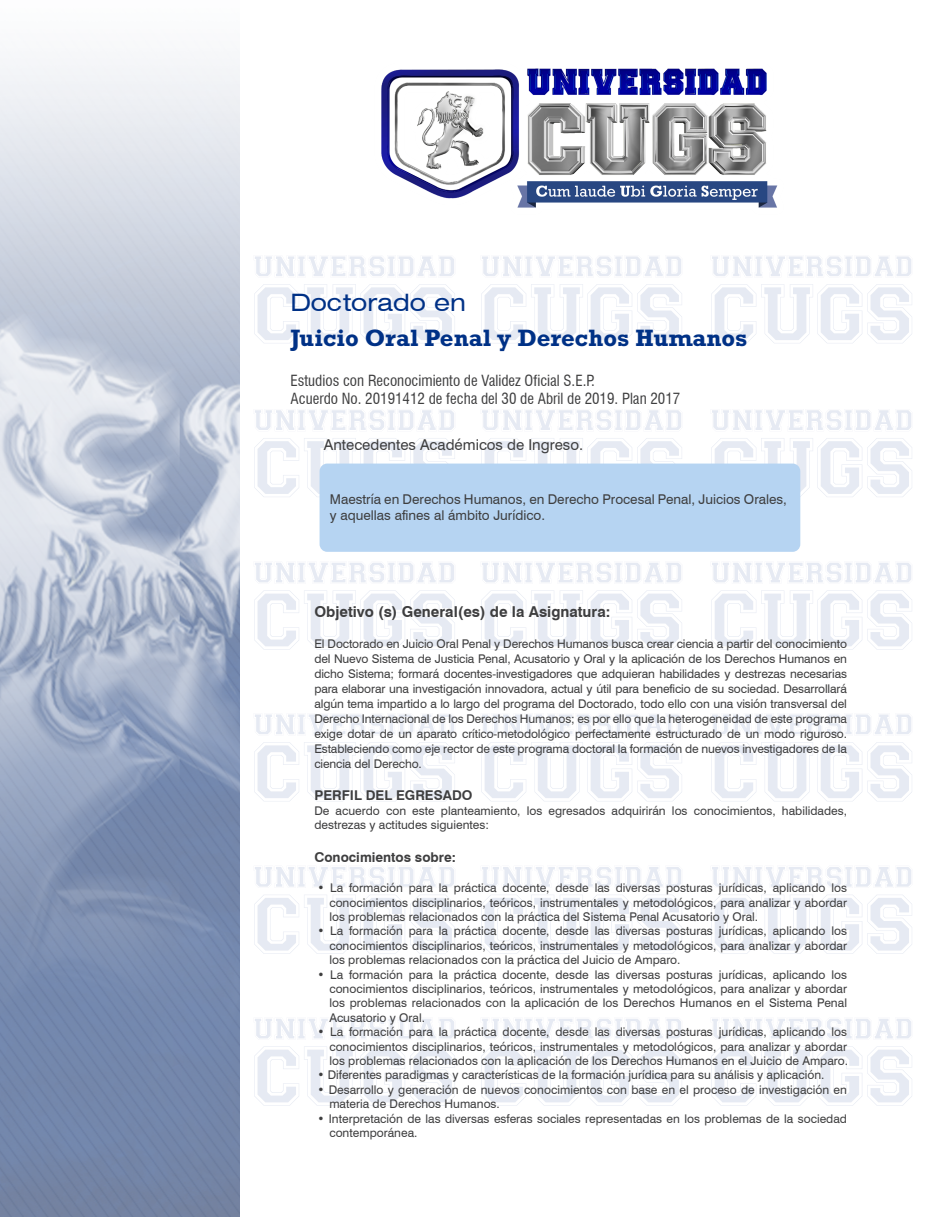
<style>
.page{position:relative;width:940px;height:1217px;background:#fff}
.page>*{position:absolute;margin:0;border:0;box-sizing:border-box;transform-origin:0 0}
.t1{font:700 24px "Rockwell Std";color:#003186}
.t2{font:expanded 24px "Swiss 721 BT";color:#003186}
.t3{font:condensed 15px/18px "Swiss 721 BT";color:#3e3e3f}
.t4{font:700 15px "Swiss 721 BT";color:#3e3e3f}
.t5{font:15px "Swiss 721 BT";color:#3e3e3f}
.t6{font:13.5px/16.2px "Swiss 721 BT";color:#3e3e3f}
.t7{font:700 13.5px "Swiss 721 BT";color:#3e3e3f}
.t8{font:12px/14.4px "Swiss 721 BT";color:#3e3e3f;text-align:justify}
</style>
<div class="page">
<svg style="left:482px;top:563px;width:199px;height:20px"></svg>
<svg style="left:481px;top:590px;width:201px;height:59px"></svg>
<svg style="left:712px;top:563px;width:199px;height:20px"></svg>
<svg style="left:711px;top:590px;width:201px;height:59px"></svg>
<svg style="left:255px;top:563px;width:199px;height:20px"></svg>
<svg style="left:254px;top:590px;width:201px;height:59px"></svg>
<svg style="left:482px;top:410px;width:199px;height:20px"></svg>
<svg style="left:481px;top:438px;width:201px;height:25px"></svg>
<svg style="left:712px;top:410px;width:199px;height:20px"></svg>
<svg style="left:711px;top:438px;width:201px;height:59px"></svg>
<svg style="left:255px;top:410px;width:199px;height:20px"></svg>
<svg style="left:254px;top:438px;width:201px;height:59px"></svg>
<svg style="left:482px;top:867px;width:199px;height:20px"></svg>
<svg style="left:481px;top:895px;width:201px;height:58px"></svg>
<svg style="left:712px;top:867px;width:199px;height:20px"></svg>
<svg style="left:711px;top:895px;width:201px;height:58px"></svg>
<svg style="left:255px;top:867px;width:199px;height:20px"></svg>
<svg style="left:254px;top:895px;width:201px;height:58px"></svg>
<svg style="left:482px;top:714px;width:199px;height:20px"></svg>
<svg style="left:481px;top:742px;width:201px;height:59px"></svg>
<svg style="left:712px;top:714px;width:199px;height:20px"></svg>
<svg style="left:711px;top:742px;width:201px;height:59px"></svg>
<svg style="left:255px;top:714px;width:199px;height:20px"></svg>
<svg style="left:254px;top:742px;width:201px;height:59px"></svg>
<svg style="left:482px;top:1019px;width:199px;height:20px"></svg>
<svg style="left:481px;top:1046px;width:201px;height:59px"></svg>
<svg style="left:712px;top:1019px;width:199px;height:20px"></svg>
<svg style="left:711px;top:1046px;width:201px;height:59px"></svg>
<svg style="left:255px;top:1019px;width:199px;height:20px"></svg>
<svg style="left:254px;top:1046px;width:201px;height:59px"></svg>
<svg style="left:482px;top:256px;width:199px;height:20px"></svg>
<svg style="left:481px;top:284px;width:201px;height:59px"></svg>
<svg style="left:712px;top:256px;width:199px;height:20px"></svg>
<svg style="left:711px;top:284px;width:201px;height:59px"></svg>
<svg style="left:255px;top:256px;width:199px;height:20px"></svg>
<svg style="left:254px;top:284px;width:201px;height:59px"></svg>
<img style="left:0;top:58px;width:240px;height:1158px">
<img style="left:381px;top:68px;width:397px;height:140px">
<div style="left:319px;top:463px;width:481px;height:88px;background:#b6d4f2;border-radius:8px"></div>
<h1 class="t2" style="left:290px;top:288px;width:177px">Doctorado en</h1>
<h1 class="t1" style="left:290px;top:323px;width:459px">Juicio Oral Penal y Derechos Humanos</h1>
<p class="t3" style="left:290px;top:371px;width:391px">Estudios con Reconocimiento de Validez Oficial S.E.P.<br>Acuerdo No. 20191412 de fecha del 30 de Abril de 2019. Plan 2017</p>
<p class="t5" style="left:324px;top:436px;width:261px">Antecedentes Académicos de Ingreso.</p>
<p class="t6" style="left:330px;top:491px;width:458px">Maestría en Derechos Humanos, en Derecho Procesal Penal, Juicios Orales, y aquellas afines al ámbito Jurídico.</p>
<p class="t4" style="left:314px;top:602px;width:297px">Objetivo (s) General(es) de la Asignatura:</p>
<p class="t8" style="left:314px;top:635px;width:534px;line-height:15px">El Doctorado en Juicio Oral Penal y Derechos Humanos busca crear ciencia a partir del conocimiento del Nuevo Sistema de Justicia Penal, Acusatorio y Oral y la aplicación de los Derechos Humanos en dicho Sistema; formará docentes-investigadores que adquieran habilidades y destrezas necesarias para elaborar una investigación innovadora, actual y útil para beneficio de su sociedad. Desarrollará algún tema impartido a lo largo del programa del Doctorado, todo ello con una visión transversal del Derecho Internacional de los Derechos Humanos; es por ello que la heterogeneidad de este programa exige dotar de un aparato crítico-metodológico perfectamente estructurado de un modo riguroso.<br>Estableciendo como eje rector de este programa doctoral la formación de nuevos investigadores de la ciencia del Derecho.</p>
<p class="t7" style="left:314px;top:787px;width:160px">PERFIL DEL EGRESADO</p>
<p class="t8" style="left:314px;top:802px;width:534px">De acuerdo con este planteamiento, los egresados adquirirán los conocimientos, habilidades, destrezas y actitudes siguientes:</p>
<p class="t7" style="left:314px;top:848px;width:143px">Conocimientos sobre:</p>
<p class="t8" style="left:329px;top:880px;width:519px;text-indent:-12px">• La formación para la práctica docente, desde las diversas posturas jurídicas, aplicando los conocimientos disciplinarios, teóricos, instrumentales y metodológicos, para analizar y abordar los problemas relacionados con la práctica del Sistema Penal Acusatorio y Oral.</p>
<p class="t8" style="left:329px;top:923px;width:519px;text-indent:-12px">• La formación para la práctica docente, desde las diversas posturas jurídicas, aplicando los conocimientos disciplinarios, teóricos, instrumentales y metodológicos, para analizar y abordar los problemas relacionados con la práctica del Juicio de Amparo.</p>
<p class="t8" style="left:329px;top:966px;width:519px;text-indent:-12px">• La formación para la práctica docente, desde las diversas posturas jurídicas, aplicando los conocimientos disciplinarios, teóricos, instrumentales y metodológicos, para analizar y abordar los problemas relacionados con la aplicación de los Derechos Humanos en el Sistema Penal Acusatorio y Oral.</p>
<p class="t8" style="left:329px;top:1024px;width:520px;text-indent:-12px">• La formación para la práctica docente, desde las diversas posturas jurídicas, aplicando los conocimientos disciplinarios, teóricos, instrumentales y metodológicos, para analizar y abordar los problemas relacionados con la aplicación de los Derechos Humanos en el Juicio de Amparo.</p>
<p class="t8" style="left:317px;top:1067px;width:509px">• Diferentes paradigmas y características de la formación jurídica para su análisis y aplicación.</p>
<p class="t8" style="left:329px;top:1081px;width:519px;text-indent:-12px">• Desarrollo y generación de nuevos conocimientos con base en el proceso de investigación en materia de Derechos Humanos.</p>
<p class="t8" style="left:329px;top:1110px;width:519px;text-indent:-12px">• Interpretación de las diversas esferas sociales representadas en los problemas de la sociedad contemporánea.</p>
</div>
